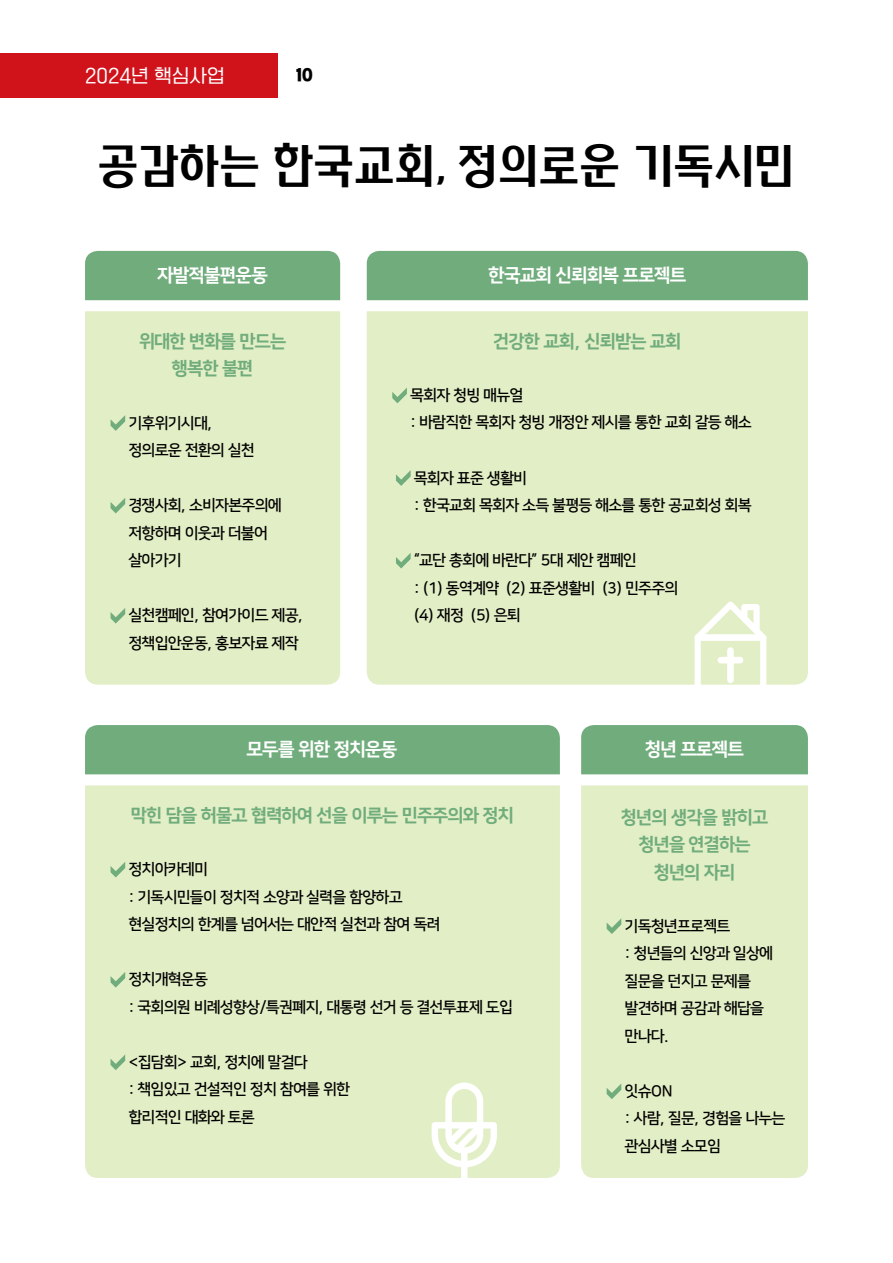
<style>
.page{position:relative;width:893px;height:1263px;background:#fff}
.page>*{position:absolute;margin:0;border:0;box-sizing:border-box;transform-origin:0 0}
.t1{font:45px "Mapo DPP";color:#000}
.t2{font:18.45px "Nanum Square OTF ac EB";letter-spacing:-.01em;color:#fff}
.t3{font:18px/27.5px "Nanum Square OTF ac EB";letter-spacing:-.01em;color:#70ac7c;text-align:center}
.t4{font:18px "OT Omni Gothic M";color:#fff}
.t5{font:800 18px "Gangwon Edu Power";color:#000}
.t6{font:15.45px/27.5px "Nanum Square OTF ac B";letter-spacing:-.01em;color:#000}
</style>
<div class="page">
<div style="left:0;top:53px;width:278px;height:44px;background:#d0121b"></div>
<div style="left:85px;top:251px;width:255px;height:49px;background:#70ac7c"></div>
<div style="left:85px;top:725px;width:475px;height:49px;background:#70ac7c"></div>
<div style="left:85px;top:311px;width:255px;height:374px;background:#e2eec5"></div>
<svg style="left:111px;top:415px;width:14px;height:16px"></svg>
<svg style="left:111px;top:498px;width:14px;height:15px"></svg>
<svg style="left:111px;top:608px;width:14px;height:15px"></svg>
<div style="left:85px;top:785px;width:475px;height:393px;background:#e2eec5"></div>
<svg style="left:111px;top:862px;width:14px;height:15px"></svg>
<svg style="left:111px;top:972px;width:14px;height:15px"></svg>
<svg style="left:111px;top:1054px;width:14px;height:16px"></svg>
<div style="left:367px;top:251px;width:441px;height:49px;background:#70ac7c"></div>
<div style="left:581px;top:725px;width:227px;height:49px;background:#70ac7c"></div>
<div style="left:367px;top:311px;width:441px;height:374px;background:#e2eec5"></div>
<svg style="left:392px;top:388px;width:15px;height:15px"></svg>
<svg style="left:396px;top:470px;width:15px;height:16px"></svg>
<svg style="left:396px;top:553px;width:15px;height:15px"></svg>
<div style="left:581px;top:785px;width:227px;height:393px;background:#e2eec5"></div>
<svg style="left:607px;top:918px;width:14px;height:16px"></svg>
<svg style="left:607px;top:1083px;width:14px;height:16px"></svg>
<svg style="left:694px;top:601px;width:73px;height:84px"></svg>
<div style="left:721px;top:657px;width:19px;height:6px;background:#fff"></div>
<div style="left:727px;top:650px;width:7px;height:30px;background:#fff"></div>
<div style="left:461px;top:1147px;width:7px;height:38px;background:#fff;border-radius:3px"></div>
<svg style="left:432px;top:1082px;width:65px;height:85px"></svg>
<p class="t4" style="left:85px;top:66px;width:141px">2024년 핵심사업</p>
<p class="t5" style="left:296px;top:66px;width:18px">10</p>
<h1 class="t1" style="left:98px;top:136px;width:699px">공감하는 한국교회, 정의로운 기독시민</h1>
<p class="t2" style="left:158px;top:265px;width:111px">자발적불편운동</p>
<p class="t3" style="left:139px;top:328px;width:148px">위대한 변화를 만드는 행복한 불편</p>
<p class="t6" style="left:129px;top:409px;width:127px">기후위기시대, 정의로운 전환의 실천</p>
<p class="t6" style="left:129px;top:492px;width:154px">경쟁사회, 소비자본주의에 저항하며 이웃과 더불어 살아가기</p>
<p class="t6" style="left:129px;top:602px;width:175px">실천캠페인, 참여가이드 제공, 정책입안운동, 홍보자료 제작</p>
<p class="t2" style="left:489px;top:265px;width:199px">한국교회 신뢰회복 프로젝트</p>
<p class="t3" style="left:494px;top:328px;width:189px">건강한 교회, 신뢰받는 교회</p>
<p class="t6" style="left:410px;top:382px;width:342px">목회자 청빙 매뉴얼<br>: 바람직한 목회자 청빙 개정안 제시를 통한 교회 갈등 해소</p>
<p class="t6" style="left:414px;top:464px;width:339px">목회자 표준 생활비<br>: 한국교회 목회자 소득 불평등 해소를 통한 공교회성 회복</p>
<p class="t6" style="left:414px;top:547px;width:265px">“교단 총회에 바란다” 5대 제안 캠페인<br>: (1) 동역계약 (2) 표준생활비 (3) 민주주의 (4) 재정 (5) 은퇴</p>
<p class="t2" style="left:247px;top:739px;width:152px">모두를 위한 정치운동</p>
<p class="t2" style="left:645px;top:739px;width:100px">청년 프로젝트</p>
<p class="t3" style="left:131px;top:802px;width:384px">막힌 담을 허물고 협력하여 선을 이루는 민주주의와 정치</p>
<p class="t6" style="left:129px;top:856px;width:313px">정치아카데미<br>: 기독시민들이 정치적 소양과 실력을 함양하고 현실정치의 한계를 넘어서는 대안적 실천과 참여 독려</p>
<p class="t6" style="left:129px;top:966px;width:385px">정치개혁운동<br>: 국회의원 비례성향상/특권폐지, 대통령 선거 등 결선투표제 도입</p>
<p class="t6" style="left:129px;top:1048px;width:222px">&lt;집담회&gt; 교회, 정치에 말걸다<br>: 책임있고 건설적인 정치 참여를 위한 합리적인 대화와 토론</p>
<p class="t3" style="left:621px;top:803px;width:148px">청년의 생각을 밝히고 청년을 연결하는 청년의 자리</p>
<p class="t6" style="left:625px;top:912px;width:149px">기독청년프로젝트<br>: 청년들의 신앙과 일상에 질문을 던지고 문제를 발견하며 공감과 해답을 만나다.</p>
<p class="t6" style="left:625px;top:1078px;width:162px">잇슈ON<br>: 사람, 질문, 경험을 나누는 관심사별 소모임</p>
</div>
